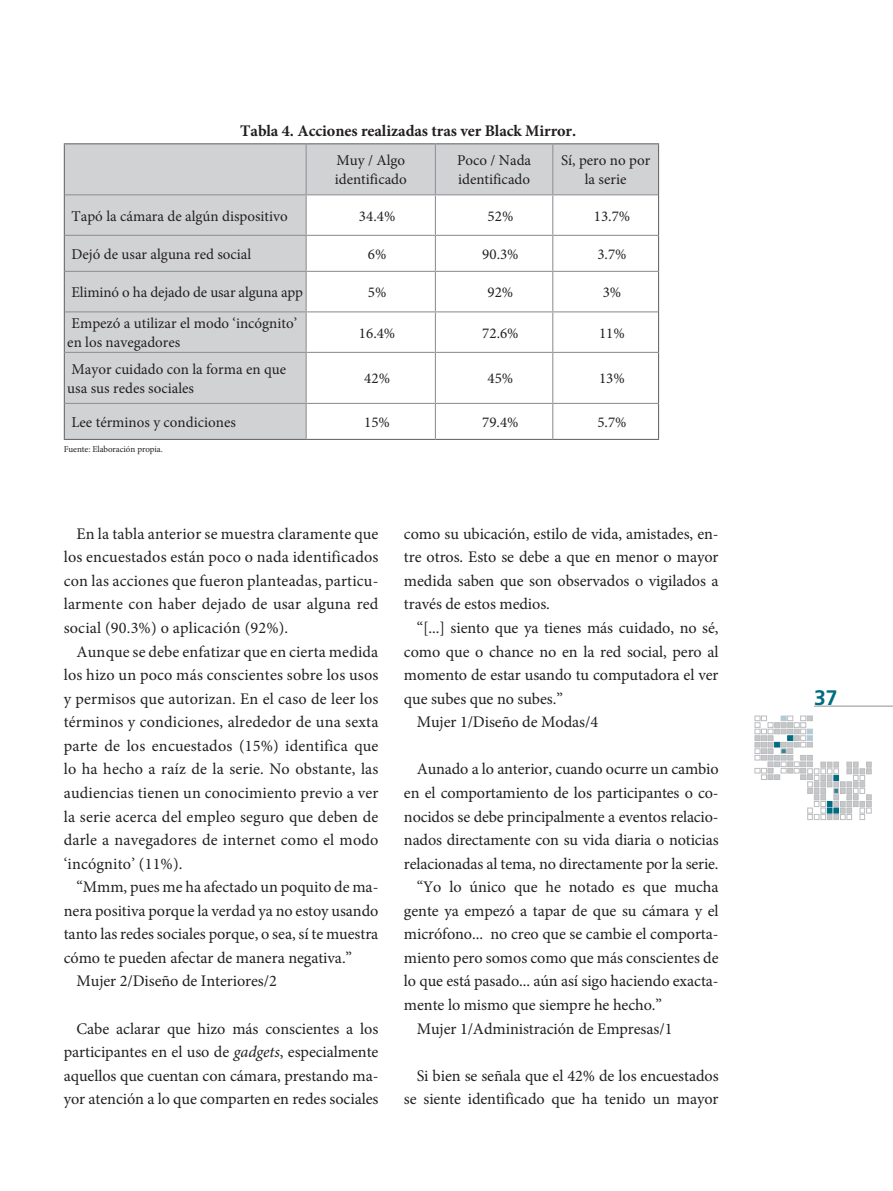
<style>
.page{position:relative;width:893px;height:1191px;background:#fff}
.page>*{position:absolute;margin:0;border:0;box-sizing:border-box;transform-origin:0 0}
.t1{font:700 21px "Frutiger";color:#006c81}
.t2{font:16.2px/23.5px "Minion Pro";letter-spacing:-.005em;color:#231f20;text-align:justify}
.t3{font:700 16.2px "Minion Pro";letter-spacing:-.005em;color:#231f20}
.t4{font:15px/18.8px "Minion Pro";color:#231f20}
.t5{font:9px "Minion Pro";letter-spacing:-.005em;color:#231f20}
.s1{font-style:italic}
</style>
<div class="page">
<svg style="left:755px;top:716px;width:116px;height:103px"></svg>
<hr style="left:814px;top:706px;width:79px;height:1px;background:#b2b3b7">
<svg style="left:65px;top:144px;width:593px;height:295px;fill:#d1d2d4"></svg>
<hr style="left:64px;top:143px;width:242px;height:1px;background:#6c6d70">
<hr style="left:64px;top:144px;width:1px;height:51px;background:#6c6d70">
<hr style="left:306px;top:143px;width:129px;height:1px;background:#6c6d70">
<hr style="left:435px;top:143px;width:118px;height:1px;background:#6c6d70">
<hr style="left:553px;top:143px;width:106px;height:1px;background:#6c6d70">
<hr style="left:658px;top:144px;width:1px;height:51px;background:#6c6d70">
<hr style="left:64px;top:195px;width:1px;height:40px;background:#6c6d70">
<hr style="left:658px;top:195px;width:1px;height:40px;background:#6c6d70">
<hr style="left:64px;top:235px;width:1px;height:36px;background:#6c6d70">
<hr style="left:658px;top:235px;width:1px;height:36px;background:#6c6d70">
<hr style="left:64px;top:271px;width:1px;height:41px;background:#6c6d70">
<hr style="left:658px;top:271px;width:1px;height:41px;background:#6c6d70">
<hr style="left:64px;top:312px;width:1px;height:40px;background:#6c6d70">
<hr style="left:658px;top:312px;width:1px;height:40px;background:#6c6d70">
<hr style="left:64px;top:352px;width:1px;height:51px;background:#6c6d70">
<hr style="left:658px;top:352px;width:1px;height:51px;background:#6c6d70">
<hr style="left:64px;top:403px;width:1px;height:36px;background:#6c6d70">
<hr style="left:658px;top:403px;width:1px;height:36px;background:#6c6d70">
<hr style="left:64px;top:439px;width:242px;height:1px;background:#6c6d70">
<hr style="left:306px;top:439px;width:129px;height:1px;background:#6c6d70">
<hr style="left:435px;top:439px;width:118px;height:1px;background:#6c6d70">
<hr style="left:553px;top:439px;width:106px;height:1px;background:#6c6d70">
<hr style="left:306px;top:144px;width:1px;height:50px;background:#939598">
<hr style="left:435px;top:144px;width:1px;height:50px;background:#939598">
<hr style="left:552px;top:144px;width:1px;height:50px;background:#939598">
<hr style="left:65px;top:194px;width:241px;height:1px;background:#939598">
<hr style="left:306px;top:194px;width:129px;height:1px;background:#939598">
<hr style="left:306px;top:195px;width:1px;height:40px;background:#939598">
<hr style="left:435px;top:194px;width:118px;height:1px;background:#939598">
<hr style="left:435px;top:195px;width:1px;height:40px;background:#939598">
<hr style="left:553px;top:194px;width:105px;height:1px;background:#939598">
<hr style="left:552px;top:195px;width:1px;height:40px;background:#939598">
<hr style="left:65px;top:235px;width:241px;height:1px;background:#939598">
<hr style="left:306px;top:235px;width:129px;height:1px;background:#939598">
<hr style="left:306px;top:236px;width:1px;height:35px;background:#939598">
<hr style="left:435px;top:235px;width:118px;height:1px;background:#939598">
<hr style="left:435px;top:236px;width:1px;height:35px;background:#939598">
<hr style="left:553px;top:235px;width:105px;height:1px;background:#939598">
<hr style="left:552px;top:236px;width:1px;height:35px;background:#939598">
<hr style="left:65px;top:271px;width:241px;height:1px;background:#939598">
<hr style="left:306px;top:271px;width:129px;height:1px;background:#939598">
<hr style="left:306px;top:272px;width:1px;height:39px;background:#939598">
<hr style="left:435px;top:271px;width:118px;height:1px;background:#939598">
<hr style="left:435px;top:272px;width:1px;height:39px;background:#939598">
<hr style="left:553px;top:271px;width:105px;height:1px;background:#939598">
<hr style="left:552px;top:272px;width:1px;height:39px;background:#939598">
<hr style="left:65px;top:311px;width:241px;height:1px;background:#939598">
<hr style="left:306px;top:311px;width:129px;height:1px;background:#939598">
<hr style="left:306px;top:312px;width:1px;height:40px;background:#939598">
<hr style="left:435px;top:311px;width:118px;height:1px;background:#939598">
<hr style="left:435px;top:312px;width:1px;height:40px;background:#939598">
<hr style="left:553px;top:311px;width:105px;height:1px;background:#939598">
<hr style="left:552px;top:312px;width:1px;height:40px;background:#939598">
<hr style="left:65px;top:352px;width:241px;height:1px;background:#939598">
<hr style="left:306px;top:352px;width:129px;height:1px;background:#939598">
<hr style="left:306px;top:353px;width:1px;height:50px;background:#939598">
<hr style="left:435px;top:352px;width:118px;height:1px;background:#939598">
<hr style="left:435px;top:353px;width:1px;height:50px;background:#939598">
<hr style="left:553px;top:352px;width:105px;height:1px;background:#939598">
<hr style="left:552px;top:353px;width:1px;height:50px;background:#939598">
<hr style="left:65px;top:403px;width:241px;height:1px;background:#939598">
<hr style="left:306px;top:403px;width:129px;height:1px;background:#939598">
<hr style="left:306px;top:404px;width:1px;height:35px;background:#939598">
<hr style="left:435px;top:403px;width:118px;height:1px;background:#939598">
<hr style="left:435px;top:404px;width:1px;height:35px;background:#939598">
<hr style="left:553px;top:403px;width:105px;height:1px;background:#939598">
<hr style="left:552px;top:404px;width:1px;height:35px;background:#939598">
<p class="t3" style="left:240px;top:119px;width:337px">Tabla 4. Acciones realizadas tras ver Black Mirror.</p>
<p class="t4" style="left:335px;top:151px;width:74px">Muy / Algo identificado</p>
<p class="t4" style="left:457px;top:151px;width:76px">Poco / Nada identificado</p>
<p class="t4" style="left:561px;top:151px;width:91px;text-align:center">Sí, pero no por la serie</p>
<p class="t4" style="left:72px;top:206px;width:218px">Tapó la cámara de algún dispositivo</p>
<p class="t4" style="left:359px;top:206px;width:38px">34.4%</p>
<p class="t4" style="left:488px;top:206px;width:27px">52%</p>
<p class="t4" style="left:594px;top:206px;width:38px">13.7%</p>
<p class="t4" style="left:72px;top:245px;width:181px">Dejó de usar alguna red social</p>
<p class="t4" style="left:368px;top:245px;width:20px">6%</p>
<p class="t4" style="left:482px;top:245px;width:38px">90.3%</p>
<p class="t4" style="left:597px;top:245px;width:31px">3.7%</p>
<p class="t4" style="left:72px;top:283px;width:233px">Eliminó o ha dejado de usar alguna app</p>
<p class="t4" style="left:368px;top:283px;width:20px">5%</p>
<p class="t4" style="left:488px;top:283px;width:27px">92%</p>
<p class="t4" style="left:603px;top:283px;width:20px">3%</p>
<p class="t4" style="left:67px;top:314px;width:231px">Empezó a utilizar el modo ‘incógnito’ en los navegadores</p>
<p class="t4" style="left:359px;top:323px;width:38px">16.4%</p>
<p class="t4" style="left:482px;top:323px;width:38px">72.6%</p>
<p class="t4" style="left:599px;top:323px;width:27px">11%</p>
<p class="t4" style="left:67px;top:360px;width:220px">Mayor cuidado con la forma en que usa sus redes sociales</p>
<p class="t4" style="left:364px;top:369px;width:27px">42%</p>
<p class="t4" style="left:488px;top:369px;width:27px">45%</p>
<p class="t4" style="left:599px;top:369px;width:27px">13%</p>
<p class="t4" style="left:72px;top:413px;width:166px">Lee términos y condiciones</p>
<p class="t4" style="left:364px;top:413px;width:27px">15%</p>
<p class="t4" style="left:482px;top:413px;width:38px">79.4%</p>
<p class="t4" style="left:597px;top:413px;width:31px">5.7%</p>
<p class="t5" style="left:64px;top:443px;width:101px">Fuente: Elaboración propia.</p>
<p class="t2" style="left:64px;top:522px;width:316px;text-indent:13px">En la tabla anterior se muestra claramente que los encuestados están poco o nada identificados con las acciones que fueron planteadas, particu&shy;larmente con haber dejado de usar alguna red social (90.3%) o aplicación (92%).</p>
<p class="t2" style="left:64px;top:639px;width:316px;text-indent:13px">Aunque se debe enfatizar que en cierta medida los hizo un poco más conscientes sobre los usos y permisos que autorizan. En el caso de leer los términos y condiciones, alrededor de una sexta parte de los encuestados (15%) identifica que lo ha hecho a raíz de la serie. No obstante, las audiencias tienen un conocimiento previo a ver la serie acerca del empleo seguro que deben de darle a navegadores de internet como el modo ‘incógnito’ (11%).</p>
<p class="t2" style="left:77px;top:875px;width:303px">“Mmm, pues me ha afectado un poquito de ma-</p>
<p class="t2" style="left:64px;top:899px;width:316px">nera positiva porque la verdad ya no estoy usando</p>
<p class="t2" style="left:64px;top:922px;width:316px">tanto las redes sociales porque, o sea, sí te muestra</p>
<p class="t2" style="left:64px;top:946px;width:290px">cómo te pueden afectar de manera negativa.”</p>
<p class="t2" style="left:77px;top:969px;width:202px">Mujer 2/Diseño de Interiores/2</p>
<p class="t2" style="left:64px;top:1016px;width:316px;text-indent:13px">Cabe aclarar que hizo más conscientes a los participantes en el uso de <span class="s1">gadgets</span>, especialmente aquellos que cuentan con cámara, prestando ma&shy;yor atención a lo que comparten en redes sociales</p>
<p class="t2" style="left:404px;top:522px;width:316px">como su ubicación, estilo de vida, amistades, en&shy;tre otros. Esto se debe a que en menor o mayor medida saben que son observados o vigilados a través de estos medios.</p>
<p class="t2" style="left:417px;top:616px;width:303px">“[...] siento que ya tienes más cuidado, no sé,</p>
<p class="t2" style="left:404px;top:639px;width:316px">como que o chance no en la red social, pero al</p>
<p class="t2" style="left:404px;top:663px;width:316px">momento de estar usando tu computadora el ver</p>
<p class="t2" style="left:404px;top:687px;width:160px">que subes que no subes.”</p>
<p class="t2" style="left:417px;top:710px;width:183px">Mujer 1/Diseño de Modas/4</p>
<p class="t2" style="left:417px;top:757px;width:303px">Aunado a lo anterior, cuando ocurre un cambio</p>
<p class="t2" style="left:404px;top:781px;width:316px">en el comportamiento de los participantes o co-</p>
<p class="t2" style="left:404px;top:804px;width:316px">nocidos se debe principalmente a eventos relacio-</p>
<p class="t2" style="left:404px;top:828px;width:316px">nados directamente con su vida diaria o noticias</p>
<p class="t2" style="left:404px;top:851px;width:316px">relacionadas al tema, no directamente por la serie.</p>
<p class="t2" style="left:417px;top:875px;width:303px">“Yo lo único que he notado es que mucha</p>
<p class="t2" style="left:404px;top:899px;width:316px">gente ya empezó a tapar de que su cámara y el</p>
<p class="t2" style="left:404px;top:922px;width:316px">micrófono... no creo que se cambie el comporta-</p>
<p class="t2" style="left:404px;top:946px;width:316px">miento pero somos como que más conscientes de</p>
<p class="t2" style="left:404px;top:969px;width:316px">lo que está pasado... aún así sigo haciendo exacta-</p>
<p class="t2" style="left:404px;top:993px;width:260px">mente lo mismo que siempre he hecho.”</p>
<p class="t2" style="left:417px;top:1016px;width:257px">Mujer 1/Administración de Empresas/1</p>
<p class="t2" style="left:404px;top:1063px;width:316px;text-align:right">Si bien se señala que el 42% de los encuestados se siente identificado que ha tenido un mayor</p>
<p class="t1" style="left:814px;top:685px;width:25px">37</p>
</div>
